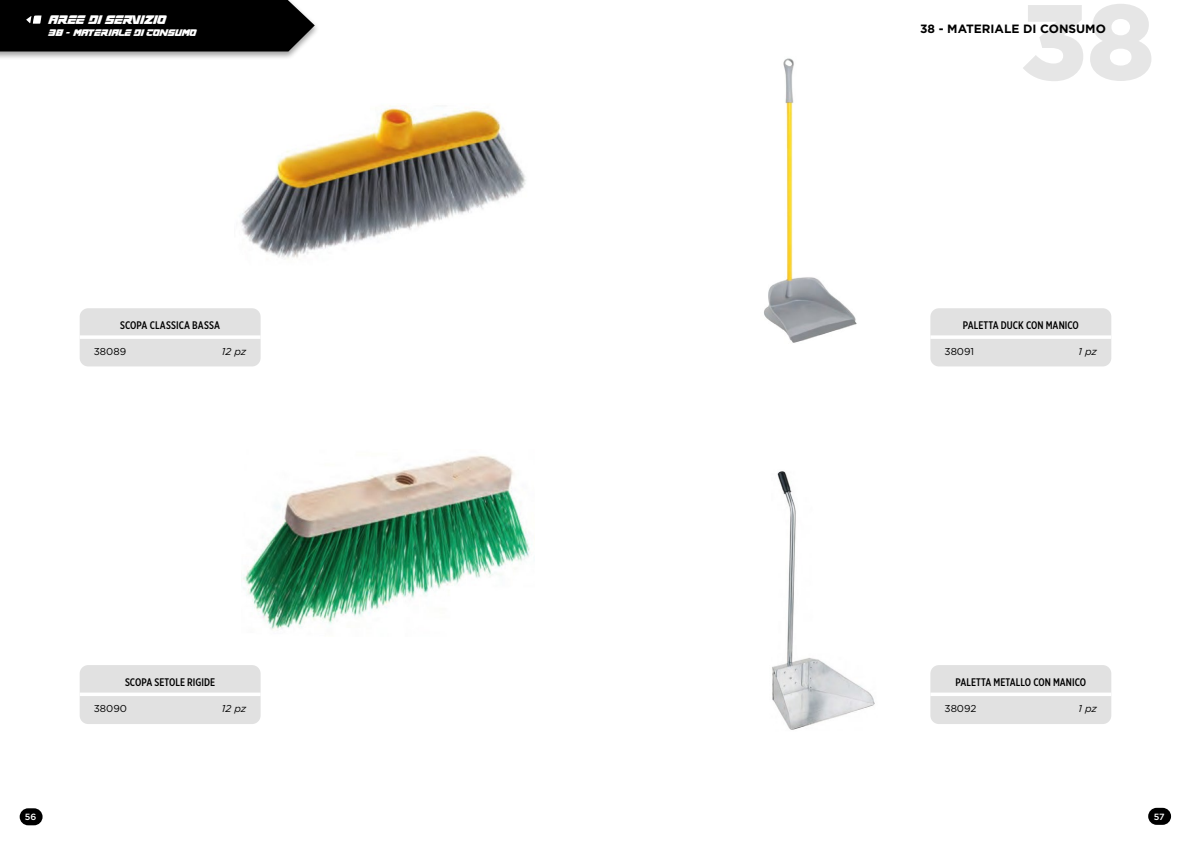
<style>
.page{position:relative;width:1191px;height:842px;background:#fff}
.page>*{position:absolute;margin:0;border:0;box-sizing:border-box;transform-origin:0 0}
.t1{font:900 106.8px "Gotham";color:#000}
.t2{font:13px "STAR7";letter-spacing:-.02em;color:#fff}
.t3{font:700 12px "Gotham";color:#000}
.t4{font:500 11px "Gotham X Narrow";letter-spacing:.005em;color:#000}
.t5{font:10px "STAR7";letter-spacing:-.01em;color:#fff}
.t6{font:10px "Gotham";color:#000}
.t7{font:italic 10px "Gotham";letter-spacing:-.01em;color:#000}
.t8{font:500 9px "Gotham";color:#fff}
</style>
<div class="page">
<div style="left:20px;top:808px;width:23px;height:17px;background:#000;border-radius:9px"></div>
<div style="left:1148px;top:808px;width:23px;height:17px;background:#000;border-radius:9px"></div>
<img style="left:240px;top:105px;width:286px;height:154px">
<img style="left:243px;top:455px;width:289px;height:175px">
<img style="left:764px;top:58px;width:93px;height:285px">
<img style="left:772px;top:471px;width:103px;height:259px">
<div style="left:77px;top:662px;width:187px;height:65px;background:#e1e1e1;border-radius:12px"></div>
<hr style="left:80px;top:693px;width:181px;height:3px;background:#fff">
<div style="left:74px;top:659px;width:193px;height:71px;border:6px solid #fff;border-radius:12px"></div>
<div style="left:77px;top:305px;width:187px;height:64px;background:#e1e1e1;border-radius:12px"></div>
<hr style="left:80px;top:335px;width:181px;height:4px;background:#fff">
<div style="left:74px;top:302px;width:193px;height:70px;border:6px solid #fff;border-radius:12px"></div>
<div style="left:927px;top:305px;width:187px;height:64px;background:#e1e1e1;border-radius:12px"></div>
<hr style="left:930px;top:335px;width:181px;height:4px;background:#fff">
<div style="left:924px;top:302px;width:193px;height:70px;border:6px solid #fff;border-radius:12px"></div>
<div style="left:927px;top:662px;width:187px;height:65px;background:#e1e1e1;border-radius:12px"></div>
<hr style="left:930px;top:693px;width:181px;height:3px;background:#fff">
<div style="left:924px;top:659px;width:193px;height:71px;border:6px solid #fff;border-radius:12px"></div>
<div style="left:0;top:0;width:320px;height:60px;background:#000;opacity:.37"></div>
<div style="left:0;top:0;width:315px;height:51px;background:#000"></div>
<p class="t2" style="left:48px;top:12px;width:119px">AREE DI SERVIZIO</p>
<p class="t5" style="left:48px;top:27px;width:150px">38 - MATERIALE DI CONSUMO</p>
<p class="t4" style="left:120px;top:319px;width:101px">SCOPA CLASSICA BASSA</p>
<p class="t6" style="left:94px;top:345px;width:34px">38089</p>
<p class="t7" style="left:222px;top:345px;width:26px">12 pz</p>
<p class="t4" style="left:125px;top:676px;width:92px">SCOPA SETOLE RIGIDE</p>
<p class="t6" style="left:94px;top:702px;width:35px">38090</p>
<p class="t7" style="left:222px;top:702px;width:26px">12 pz</p>
<h1 class="t1" style="left:1020px;top:-32px;width:135px">38</h1>
<p class="t3" style="left:920px;top:21px;width:149px">38 - MATERIALE DI CONSUM</p>
<p class="t3" style="left:1095px;top:21px;width:12px">O</p>
<p class="t4" style="left:962px;top:319px;width:118px">PALETTA DUCK CON MANICO</p>
<p class="t6" style="left:944px;top:345px;width:31px">38091</p>
<p class="t7" style="left:1078px;top:345px;width:20px">1 pz</p>
<p class="t4" style="left:955px;top:676px;width:132px">PALETTA METALLO CON MANICO</p>
<p class="t6" style="left:944px;top:702px;width:33px">38092</p>
<p class="t7" style="left:1078px;top:702px;width:20px">1 pz</p>
<p class="t8" style="left:25px;top:811px;width:13px">56</p>
<p class="t8" style="left:1153px;top:811px;width:12px">57</p>
</div>
